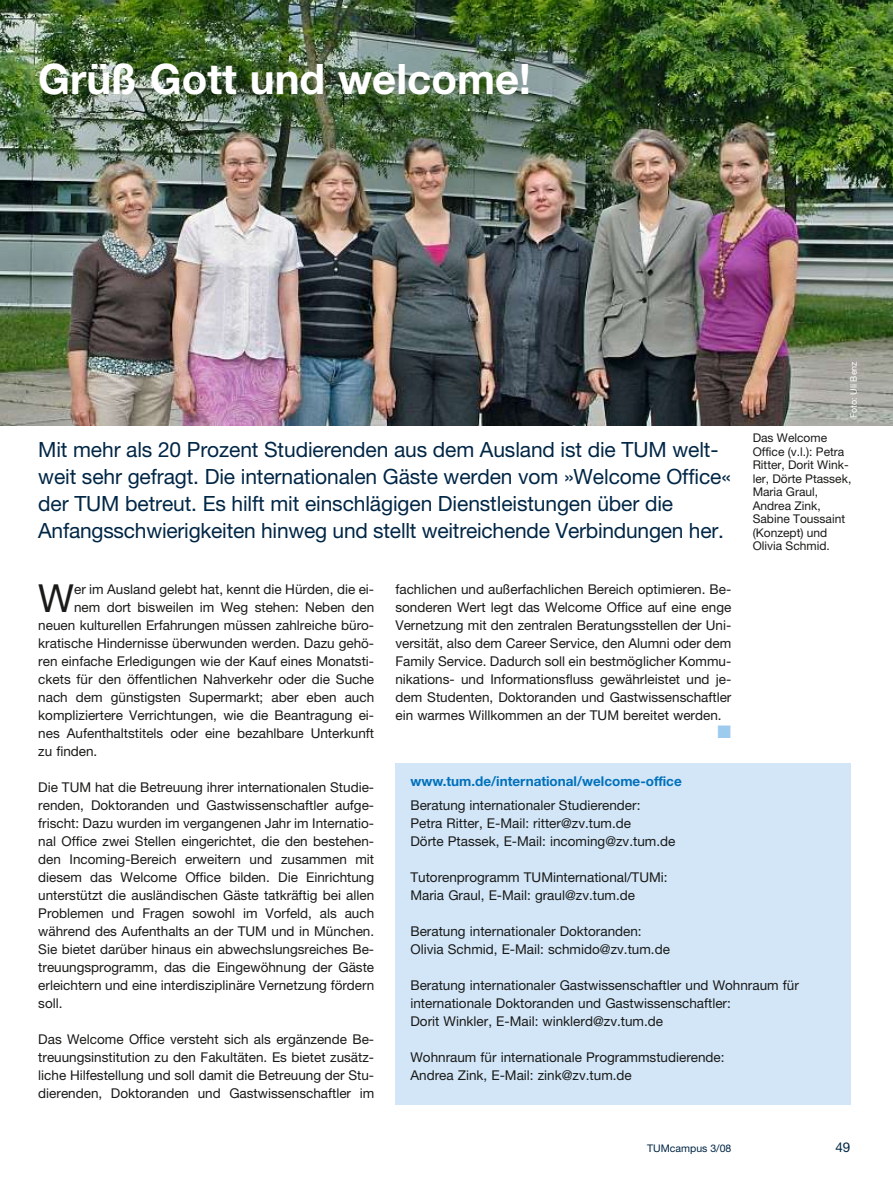
<style>
.page{position:relative;width:893px;height:1191px;background:#fff}
.page>*{position:absolute;margin:0;border:0;box-sizing:border-box;transform-origin:0 0}
.t1{font:42px "TUM Neue Helvetica Bold OV YRYGPB";color:#fff}
.t2{font:38.7px "TUM Neue Helvetica Regular OV XRYGPB";color:#1a1a18}
.t3{font:21px/27px "TUM Neue Helvetica Regular OV XRYGPB";letter-spacing:-.005em;color:#002646}
.t4{font:18px "Zapf Dingbats OV GSYGPB";color:#9dcbee}
.t5{font:13.5px/18px "TUM Neue Helvetica Regular OV XRYGPB";color:#1a1a18}
.t6{font:13.5px "Helvetica Neue Bold OV TSYGPB";color:#0071bb}
.t7{font:13.5px "Helvetica Neue Roman OV QSYGPB";color:#002646}
.t8{font:12px/13.5px "TUM Neue Helvetica Regular OV XRYGPB";color:#1a1a18}
.t9{font:10.5px "Helvetica Neue Roman OV QSYGPB";color:#002646}
.t10{font:9px "Helvetica Neue Roman OV QSYGPB";color:#fff}
</style>
<div class="page">
<img style="left:0;top:0;width:893px;height:1105px">
<h1 class="t1" style="left:38px;top:63px;width:494px">Grüß Gott und welcome!</h1>
<p class="t3" style="left:38px;top:438px;width:694px">Mit mehr als 20 Prozent Studierenden aus dem Ausland ist die TUM welt&shy;weit sehr gefragt. Die internationalen Gäste werden vom »Welcome Office« der TUM betreut. Es hilft mit einschlägigen Dienstleistungen über die Anfangsschwierigkeiten hinweg und stellt weitreichende Verbindungen her.</p>
<p class="t10" style="left:848px;top:418px;width:58px;rotate:-90deg">Foto: Uli Benz</p>
<p class="t8" style="left:753px;top:432px;width:100px">Das Welcome<br>Office (v.l.): Petra<br>Ritter, Dorit Wink&shy;ler, Dörte Ptassek,<br>Maria Graul,<br>Andrea Zink,<br>Sabine Toussaint (Konzept) und<br>Olivia Schmid.</p>
<h2 class="t2" style="left:38px;top:584px;width:37px">W</h2>
<p class="t5" style="left:74px;top:582px;width:302px">er im Ausland gelebt hat, kennt die Hürden, die ei-</p>
<p class="t5" style="left:74px;top:600px;width:302px">nem dort bisweilen im Weg stehen: Neben den</p>
<p class="t5" style="left:38px;top:618px;width:337px">neuen kulturellen Erfahrungen müssen zahlreiche büro-</p>
<p class="t5" style="left:38px;top:636px;width:337px">kratische Hindernisse überwunden werden. Dazu gehö-</p>
<p class="t5" style="left:38px;top:654px;width:337px">ren einfache Erledigungen wie der Kauf eines Monatsti-</p>
<p class="t5" style="left:38px;top:672px;width:337px">ckets für den öffentlichen Nahverkehr oder die Suche</p>
<p class="t5" style="left:38px;top:690px;width:337px">nach dem günstigsten Supermarkt; aber eben auch</p>
<p class="t5" style="left:38px;top:708px;width:337px">kompliziertere Verrichtungen, wie die Beantragung ei-</p>
<p class="t5" style="left:38px;top:726px;width:337px">nes Aufenthaltstitels oder eine bezahlbare Unterkunft</p>
<p class="t5" style="left:38px;top:744px;width:61px">zu finden.</p>
<p class="t5" style="left:38px;top:780px;width:337px;text-align:justify">Die TUM hat die Betreuung ihrer internationalen Studie&shy;renden, Doktoranden und Gastwissenschaftler aufge&shy;frischt: Dazu wurden im vergangenen Jahr im Internatio&shy;nal Office zwei Stellen eingerichtet, die den bestehen&shy;den Incoming-Bereich erweitern und zusammen mit diesem das Welcome Office bilden. Die Einrichtung unterstützt die ausländischen Gäste tatkräftig bei allen Problemen und Fragen sowohl im Vorfeld, als auch während des Aufenthalts an der TUM und in München.<br>Sie bietet darüber hinaus ein abwechslungsreiches Be&shy;treuungsprogramm, das die Eingewöhnung der Gäste erleichtern und eine interdisziplinäre Vernetzung fördern soll.</p>
<p class="t5" style="left:38px;top:1032px;width:337px;text-align:justify">Das Welcome Office versteht sich als ergänzende Be&shy;treuungsinstitution zu den Fakultäten. Es bietet zusätz&shy;liche Hilfestellung und soll damit die Betreuung der Stu&shy;dierenden, Doktoranden und Gastwissenschaftler im</p>
<p class="t5" style="left:395px;top:582px;width:337px;text-align:justify">fachlichen und außerfachlichen Bereich optimieren. Be&shy;sonderen Wert legt das Welcome Office auf eine enge Vernetzung mit den zentralen Beratungsstellen der Uni&shy;versität, also dem Career Service, den Alumni oder dem Family Service. Dadurch soll ein bestmöglicher Kommu&shy;nikations- und Informationsfluss gewährleistet und je&shy;dem Studenten, Doktoranden und Gastwissenschaftler ein warmes Willkommen an der TUM bereitet werden.</p>
<h3 class="t4" style="left:718px;top:723px;width:15px">■</h3>
<p class="t6" style="left:410px;top:773px;width:273px">www.tum.de/international/welcome-office</p>
<p class="t5" style="left:410px;top:798px;width:266px">Beratung internationaler Studierender:<br>Petra Ritter, E-Mail: ritter@zv.tum.de<br>Dörte Ptassek, E-Mail: incoming@zv.tum.de</p>
<p class="t5" style="left:410px;top:870px;width:259px">Tutorenprogramm TUMinternational/TUMi:<br>Maria Graul, E-Mail: graul@zv.tum.de</p>
<p class="t5" style="left:410px;top:924px;width:261px">Beratung internationaler Doktoranden:<br>Olivia Schmid, E-Mail: schmido@zv.tum.de</p>
<p class="t5" style="left:410px;top:978px;width:390px">Beratung internationaler Gastwissenschaftler und Wohnraum für internationale Doktoranden und Gastwissenschaftler:<br>Dorit Winkler, E-Mail: winklerd@zv.tum.de</p>
<p class="t5" style="left:410px;top:1050px;width:316px">Wohnraum für internationale Programmstudierende:<br>Andrea Zink, E-Mail: zink@zv.tum.de</p>
<p class="t9" style="left:647px;top:1142px;width:86px">TUMcampus 3/08</p>
<p class="t7" style="left:835px;top:1139px;width:17px">49</p>
</div>
